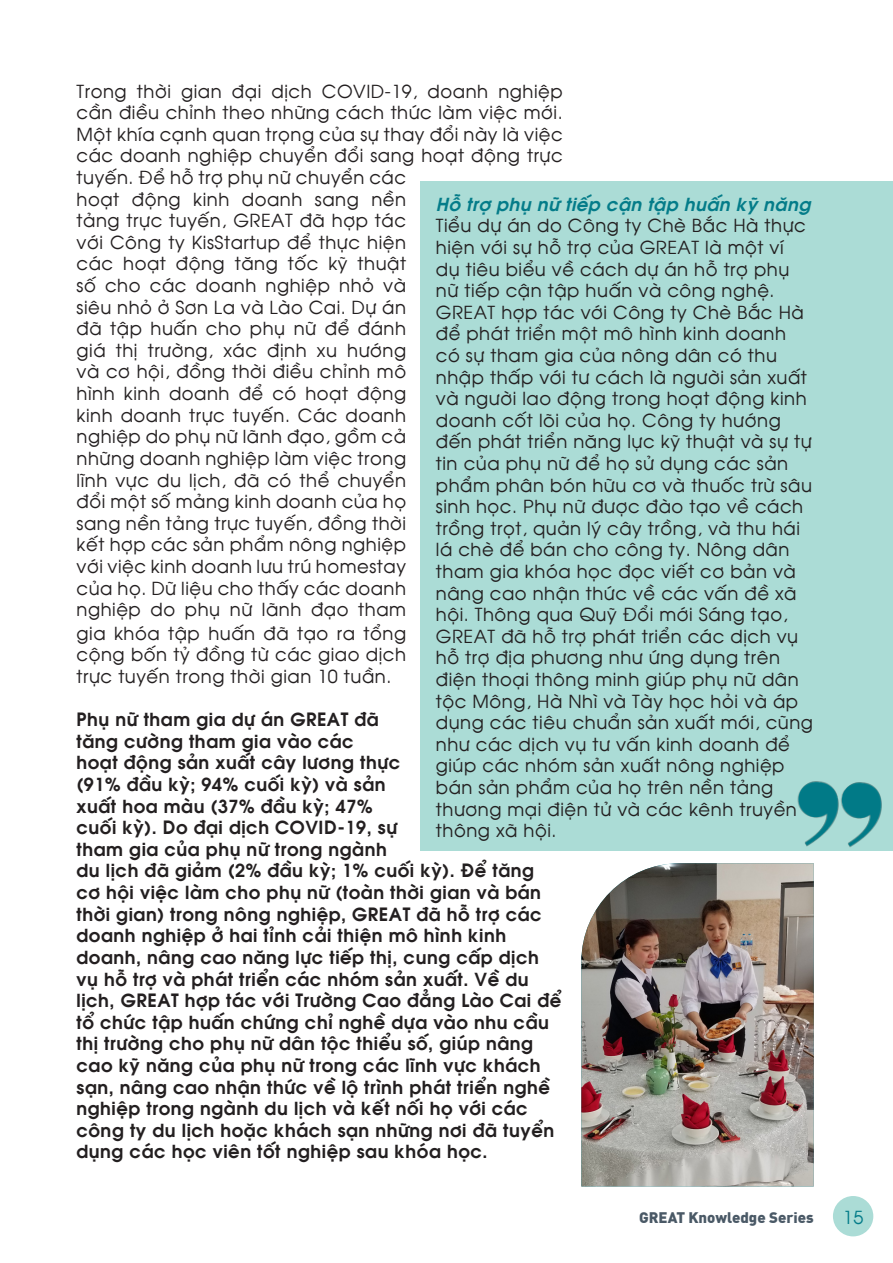
<style>
.page{position:relative;width:893px;height:1263px;background:#fff}
.page>*{position:absolute;margin:0;border:0;box-sizing:border-box;transform-origin:0 0}
.t1{font:18px/21.6px "SVN Avo";letter-spacing:.03em;color:#231f20}
.t2{font:18px/21.6px "SVN Avobold";letter-spacing:.03em;color:#231f20}
.t3{font:18px "SVN Avobolditalic";letter-spacing:.03em;color:#047c89}
.t4{font:18px "SVN Avo";color:#047c89}
.t5{font:900 15px "GMVDIN Pro";color:#4a5966}
</style>
<div class="page">
<div style="left:421px;top:181px;width:472px;height:669px;background:#abdcd6"></div>
<img style="left:581px;top:863px;width:233px;height:323px">
<img style="left:797px;top:781px;width:85px;height:66px">
<div style="left:833px;top:1196px;width:40px;height:40px;background:#abdcd6;border-radius:50%"></div>
<p class="t1" style="left:77px;top:79px;width:488px">Trong thời gian đại dịch COVID-19, doanh nghiệp cần điều chỉnh theo những cách thức làm việc mới.<br>Một khía cạnh quan trọng của sự thay đổi này là việc các doanh nghiệp chuyển đổi sang hoạt động trực tuyến. Để hỗ trợ phụ nữ chuyển các<br>hoạt động kinh doanh sang nền<br>tảng trực tuyến, GREAT đã hợp tác<br>với Công ty KisStartup để thực hiện<br>các hoạt động tăng tốc kỹ thuật<br>số cho các doanh nghiệp nhỏ và<br>siêu nhỏ ở Sơn La và Lào Cai. Dự án<br>đã tập huấn cho phụ nữ để đánh<br>giá thị trường, xác định xu hướng<br>và cơ hội, đồng thời điều chỉnh mô<br>hình kinh doanh để có hoạt động<br>kinh doanh trực tuyến. Các doanh<br>nghiệp do phụ nữ lãnh đạo, gồm cả<br>những doanh nghiệp làm việc trong<br>lĩnh vực du lịch, đã có thể chuyển<br>đổi một số mảng kinh doanh của họ<br>sang nền tảng trực tuyến, đồng thời<br>kết hợp các sản phẩm nông nghiệp<br>với việc kinh doanh lưu trú homestay<br>của họ. Dữ liệu cho thấy các doanh<br>nghiệp do phụ nữ lãnh đạo tham</p>
<p class="t1" style="left:77px;top:621px;width:331px;text-align:justify">gia khóa tập huấn đã tạo ra tổng cộng bốn tỷ đồng từ các giao dịch trực tuyến trong thời gian 10 tuần.</p>
<p class="t2" style="left:77px;top:707px;width:486px">Phụ nữ tham gia dự án GREAT đã<br>tăng cường tham gia vào các<br>hoạt động sản xuất cây lương thực<br>(91% đầu kỳ; 94% cuối kỳ) và sản<br>xuất hoa màu (37% đầu kỳ; 47%<br>cuối kỳ). Do đại dịch COVID-19, sự<br>tham gia của phụ nữ trong ngành<br>du lịch đã giảm (2% đầu kỳ; 1% cuối kỳ). Để tăng cơ hội việc làm cho phụ nữ (toàn thời gian và bán thời gian) trong nông nghiệp, GREAT đã hỗ trợ các doanh nghiệp ở hai tỉnh cải thiện mô hình kinh doanh, nâng cao năng lực tiếp thị, cung cấp dịch vụ hỗ trợ và phát triển các nhóm sản xuất. Về du lịch, GREAT hợp tác với Trường Cao đẳng Lào Cai để tổ chức tập huấn chứng chỉ nghề dựa vào nhu cầu thị trường cho phụ nữ dân tộc thiểu số, giúp nâng cao kỹ năng của phụ nữ trong các lĩnh vực khách sạn, nâng cao nhận thức về lộ trình phát triển nghề nghiệp trong ngành du lịch và kết nối họ với các công ty du lịch hoặc khách sạn những nơi đã tuyển dụng các học viên tốt nghiệp sau khóa học.</p>
<p class="t3" style="left:436px;top:190px;width:376px">Hỗ trợ phụ nữ tiếp cận tập huấn kỹ năng</p>
<p class="t1" style="left:436px;top:214px;width:379px">Tiểu dự án do Công ty Chè Bắc Hà thực hiện với sự hỗ trợ của GREAT là một ví<br>dụ tiêu biểu về cách dự án hỗ trợ phụ nữ tiếp cận tập huấn và công nghệ.<br>GREAT hợp tác với Công ty Chè Bắc Hà để phát triển một mô hình kinh doanh có sự tham gia của nông dân có thu nhập thấp với tư cách là người sản xuất và người lao động trong hoạt động kinh doanh cốt lõi của họ. Công ty hướng đến phát triển năng lực kỹ thuật và sự tự tin của phụ nữ để họ sử dụng các sản phẩm phân bón hữu cơ và thuốc trừ sâu sinh học. Phụ nữ được đào tạo về cách trồng trọt, quản lý cây trồng, và thu hái lá chè để bán cho công ty. Nông dân tham gia khóa học đọc viết cơ bản và nâng cao nhận thức về các vấn đề xã hội. Thông qua Quỹ Đổi mới Sáng tạo, GREAT đã hỗ trợ phát triển các dịch vụ hỗ trợ địa phương như ứng dụng trên điện thoại thông minh giúp phụ nữ dân tộc Mông, Hà Nhì và Tày học hỏi và áp dụng các tiêu chuẩn sản xuất mới, cũng như các dịch vụ tư vấn kinh doanh để giúp các nhóm sản xuất nông nghiệp bán sản phẩm của họ trên nền tảng thương mại điện tử và các kênh truyền thông xã hội.</p>
<p class="t5" style="left:639px;top:1206px;width:176px">GREAT Knowledge Series</p>
<p class="t4" style="left:843px;top:1204px;width:22px">15</p>
</div>
